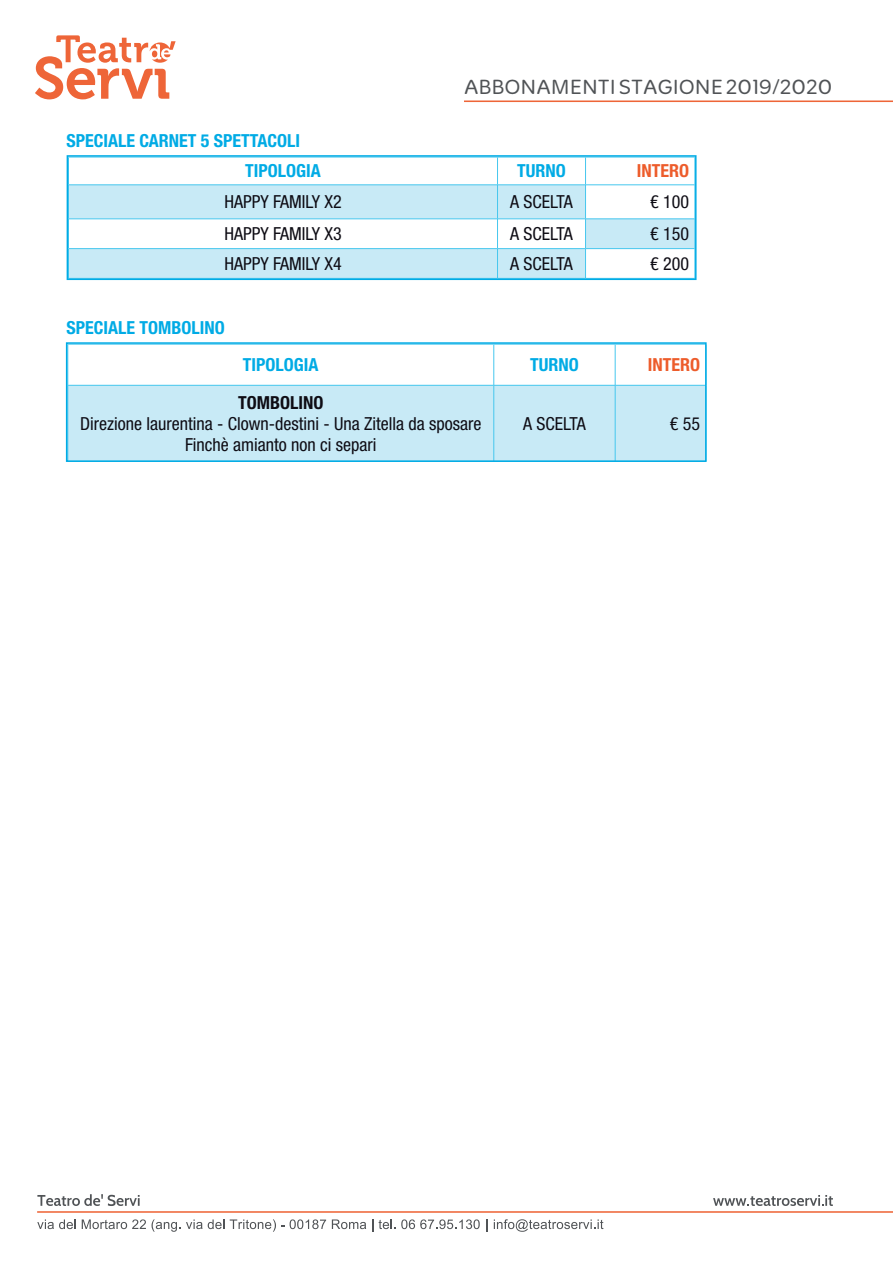
<style>
.page{position:relative;width:893px;height:1263px;background:#fff}
.page>*{position:absolute;margin:0;border:0;box-sizing:border-box;transform-origin:0 0}
.t1{font:300 21px "Merge";color:#505356}
.t2{font:condensed 18px/21px "Helvetica Neue LT Std";color:#0e0c14;text-align:center}
.t3{font:700 condensed 18px "Helvetica Neue LT Std";color:#00abe5}
.t4{font:700 condensed 18px "Helvetica Neue LT Std";color:#ed5c2b}
.t5{font:700 condensed 18px "Helvetica Neue LT Std";color:#0e0c14}
</style>
<div class="page">
<hr style="left:464px;top:100px;width:429px;height:2px;background:#ee6538">
<svg style="left:37px;top:1194px;width:103px;height:12px"></svg>
<hr style="left:37px;top:1211px;width:856px;height:2px;background:#ee6538">
<svg style="left:713px;top:1195px;width:120px;height:11px"></svg>
<svg style="left:37px;top:1219px;width:39px;height:10px"></svg>
<svg style="left:82px;top:1219px;width:64px;height:10px"></svg>
<svg style="left:152px;top:1219px;width:72px;height:13px"></svg>
<svg style="left:230px;top:1219px;width:96px;height:13px"></svg>
<svg style="left:332px;top:1219px;width:34px;height:10px"></svg>
<svg style="left:372px;top:1219px;width:1px;height:13px"></svg>
<svg style="left:379px;top:1219px;width:16px;height:10px"></svg>
<svg style="left:401px;top:1219px;width:79px;height:10px"></svg>
<svg style="left:494px;top:1219px;width:109px;height:13px"></svg>
<svg style="left:35px;top:35px;width:141px;height:64px"></svg>
<svg style="left:486px;top:1219px;width:1px;height:13px"></svg>
<svg style="left:70px;top:186px;width:624px;height:64px;background:#ceecf7"></svg>
<svg style="left:497px;top:158px;width:1px;height:27px"></svg>
<svg style="left:585px;top:158px;width:1px;height:27px"></svg>
<hr style="left:69px;top:185px;width:428px;height:1px;background:#46c7ee">
<hr style="left:497px;top:185px;width:1px;height:34px;background:#46c7ee">
<hr style="left:497px;top:185px;width:88px;height:1px;background:#46c7ee">
<hr style="left:585px;top:185px;width:1px;height:34px;background:#46c7ee">
<hr style="left:585px;top:185px;width:110px;height:1px;background:#46c7ee">
<hr style="left:585px;top:219px;width:110px;height:1px;background:#46c7ee">
<hr style="left:585px;top:248px;width:110px;height:1px;background:#46c7ee">
<svg style="left:70px;top:219px;width:516px;height:58px"></svg>
<div style="left:67px;top:155px;width:630px;height:125px;border:2px solid #00abe5"></div>
<div style="left:615px;top:385px;width:91px;height:76px;background:#c8eaf6"></div>
<div style="left:494px;top:385px;width:121px;height:76px;background:#c8eaf6"></div>
<div style="left:68px;top:385px;width:426px;height:76px;background:#c8eaf6"></div>
<hr style="left:493px;top:344px;width:1px;height:41px;background:#46c7ee">
<hr style="left:615px;top:344px;width:1px;height:41px;background:#46c7ee">
<hr style="left:68px;top:385px;width:426px;height:1px;background:#46c7ee">
<hr style="left:493px;top:385px;width:1px;height:76px;background:#46c7ee">
<hr style="left:494px;top:385px;width:121px;height:1px;background:#46c7ee">
<hr style="left:615px;top:385px;width:1px;height:76px;background:#46c7ee">
<hr style="left:615px;top:385px;width:91px;height:1px;background:#46c7ee">
<div style="left:66px;top:342px;width:641px;height:120px;border:2px solid #00abe5"></div>
<p class="t3" style="left:67px;top:129px;width:235px">SPECIALE CARNET 5 SPETTACOLI</p>
<p class="t1" style="left:464px;top:75px;width:370px">ABBONAMENTISTAGIONE2019/2020</p>
<p class="t3" style="left:245px;top:160px;width:77px">TIPOLOGIA</p>
<p class="t3" style="left:517px;top:160px;width:50px">TURNO</p>
<p class="t4" style="left:637px;top:160px;width:54px">INTERO</p>
<p class="t2" style="left:224px;top:191px;width:119px">HAPPY FAMILY X2</p>
<p class="t2" style="left:510px;top:191px;width:64px">A SCELTA</p>
<p class="t2" style="left:650px;top:191px;width:40px">€ 100</p>
<p class="t2" style="left:224px;top:223px;width:119px">HAPPY FAMILY X3</p>
<p class="t2" style="left:510px;top:223px;width:64px">A SCELTA</p>
<p class="t2" style="left:650px;top:223px;width:40px">€ 150</p>
<p class="t2" style="left:224px;top:253px;width:119px">HAPPY FAMILY X4</p>
<p class="t2" style="left:510px;top:253px;width:64px">A SCELTA</p>
<p class="t2" style="left:650px;top:253px;width:40px">€ 200</p>
<p class="t3" style="left:67px;top:317px;width:160px">SPECIALE TOMBOLINO</p>
<p class="t3" style="left:243px;top:354px;width:77px">TIPOLOGIA</p>
<p class="t3" style="left:530px;top:354px;width:50px">TURNO</p>
<p class="t4" style="left:648px;top:354px;width:54px">INTERO</p>
<p class="t5" style="left:238px;top:391px;width:87px">TOMBOLINO</p>
<p class="t2" style="left:80px;top:413px;width:403px">Direzione laurentina - Clown-destini - Una Zitella da sposare<br>Finchè amianto non ci separi</p>
<p class="t2" style="left:523px;top:413px;width:64px">A SCELTA</p>
<p class="t2" style="left:670px;top:413px;width:32px">€ 55</p>
</div>
